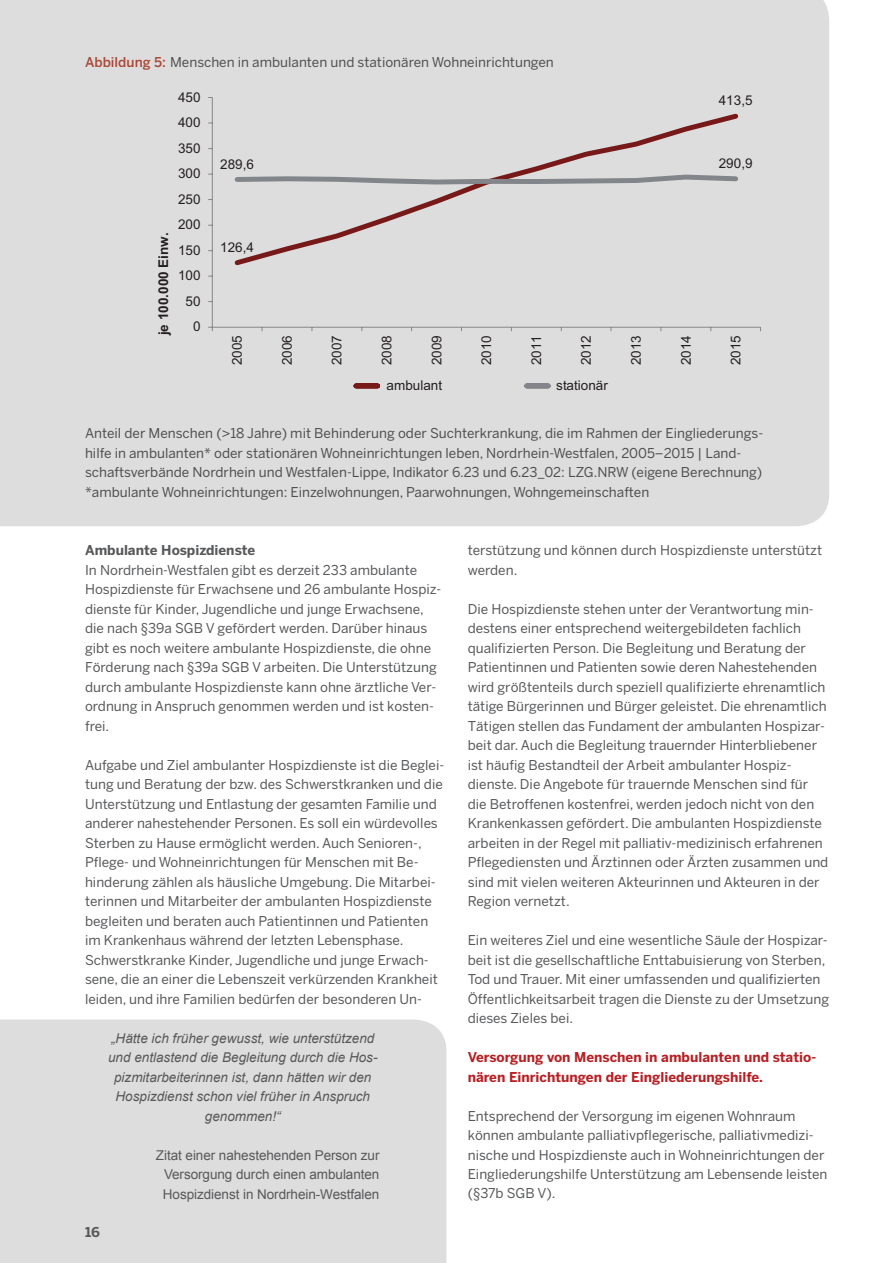
<style>
.page{position:relative;width:893px;height:1263px;background:#fff}
.page>*{position:absolute;margin:0;border:0;box-sizing:border-box;transform-origin:0 0}
.Fließtext_Bildunterz{font:13.5px/19.5px "Benton Sans";color:#57585a}
.Fließtext_Bildunterz-2{font:italic 13.5px/19.5px "Arial";color:#57585a;text-align:center}
.t1{font:13.5px "Arial";color:#231f20}
.Fließtext_Bildunterz-3{font:13.5px/19.5px "Arial";letter-spacing:-.005em;color:#57585a;text-align:center}
.Absatzheadline_9_13{font:700 13.5px/19.5px "Benton Sans";color:#b62024}
.Fließtext_Bildunterz-4{font:700 13.5px "Benton Sans";color:#57585a}
.t2{font:700 13.5px "Arial";color:#231f20}
.Paginierung{font:700 13.5px "Benton Sans";color:#57585a}
.s1{font-weight:500;color:#c3513e}
</style>
<div class="page">
<div style="left:0;top:1019px;width:446px;height:244px;background:#dedddd"></div>
<div style="left:0;top:0;width:829px;height:526px;background:#dedddd"></div>
<p class="Fließtext_Bildunterz" style="left:85px;top:53px;width:470px"><span class="s1">Abbildung 5:</span> Menschen in ambulanten und stationären Wohneinrichtungen</p>
<p class="t1" style="left:178px;top:88px;width:24px">450</p>
<p class="t1" style="left:178px;top:114px;width:24px">400</p>
<p class="t1" style="left:178px;top:139px;width:24px">350</p>
<p class="t1" style="left:719px;top:92px;width:35px">413,5</p>
<p class="t1" style="left:178px;top:165px;width:24px">300</p>
<p class="t1" style="left:178px;top:190px;width:24px">250</p>
<p class="t1" style="left:178px;top:216px;width:24px">200</p>
<p class="t2" style="left:154px;top:335px;width:104px;rotate:-90deg">je 100.000 Einw.</p>
<p class="t1" style="left:178px;top:241px;width:24px">150</p>
<p class="t1" style="left:178px;top:267px;width:24px">100</p>
<p class="t1" style="left:186px;top:292px;width:17px">50</p>
<p class="t1" style="left:193px;top:318px;width:9px">0</p>
<p class="t1" style="left:220px;top:155px;width:35px">289,6</p>
<p class="t1" style="left:719px;top:154px;width:35px">290,9</p>
<p class="t1" style="left:220px;top:238px;width:35px">126,4</p>
<p class="t1" style="left:228px;top:365px;width:32px;rotate:-90deg">2005</p>
<p class="t1" style="left:278px;top:365px;width:32px;rotate:-90deg">2006</p>
<p class="t1" style="left:328px;top:365px;width:32px;rotate:-90deg">2007</p>
<p class="t1" style="left:378px;top:365px;width:32px;rotate:-90deg">2008</p>
<p class="t1" style="left:428px;top:365px;width:32px;rotate:-90deg">2009</p>
<p class="t1" style="left:478px;top:365px;width:32px;rotate:-90deg">2010</p>
<p class="t1" style="left:527px;top:365px;width:32px;rotate:-90deg">2011</p>
<p class="t1" style="left:577px;top:365px;width:32px;rotate:-90deg">2012</p>
<p class="t1" style="left:627px;top:365px;width:32px;rotate:-90deg">2013</p>
<p class="t1" style="left:677px;top:365px;width:32px;rotate:-90deg">2014</p>
<p class="t1" style="left:727px;top:365px;width:32px;rotate:-90deg">2015</p>
<p class="t1" style="left:387px;top:377px;width:57px">ambulant</p>
<p class="t1" style="left:556px;top:377px;width:53px">stationär</p>
<p class="Fließtext_Bildunterz" style="left:85px;top:423px;width:680px">Anteil der Menschen (&gt;18 Jahre) mit Behinderung oder Suchterkrankung, die im Rahmen der Eingliederungs&shy;hilfe in ambulanten* oder stationären Wohneinrichtungen leben, Nordrhein-Westfalen, 2005–2015 | Land&shy;schaftsverbände Nordrhein und Westfalen-Lippe, Indikator 6.23 und 6.23_02: LZG.NRW (eigene Berechnung)</p>
<p class="Fließtext_Bildunterz" style="left:85px;top:482px;width:566px">*ambulante Wohneinrichtungen: Einzelwohnungen, Paarwohnungen, Wohngemeinschaften</p>
<p class="Fließtext_Bildunterz-4" style="left:85px;top:542px;width:172px">Ambulante Hospizdienste</p>
<p class="Fließtext_Bildunterz" style="left:85px;top:560px;width:358px">In Nordrhein-Westfalen gibt es derzeit 233 ambulante Hospizdienste für Erwachsene und 26 ambulante Hospiz&shy;dienste für Kinder, Jugendliche und junge Erwachsene, die nach §39a SGB V gefördert werden. Darüber hinaus gibt es noch weitere ambulante Hospizdienste, die ohne Förderung nach §39a SGB V arbeiten. Die Unterstützung durch ambulante Hospizdienste kann ohne ärztliche Ver&shy;ordnung in Anspruch genommen werden und ist kosten&shy;frei.</p>
<p class="Fließtext_Bildunterz" style="left:85px;top:755px;width:361px">Aufgabe und Ziel ambulanter Hospizdienste ist die Beglei&shy;tung und Beratung der bzw. des Schwerstkranken und die Unterstützung und Entlastung der gesamten Familie und anderer nahestehender Personen. Es soll ein würdevolles Sterben zu Hause ermöglicht werden. Auch Senioren-, Pflege- und Wohneinrichtungen für Menschen mit Be&shy;hinderung zählen als häusliche Umgebung. Die Mitarbei&shy;terinnen und Mitarbeiter der ambulanten Hospizdienste begleiten und beraten auch Patientinnen und Patienten im Krankenhaus während der letzten Lebensphase.<br>Schwerstkranke Kinder, Jugendliche und junge Erwach&shy;sene, die an einer die Lebenszeit verkürzenden Krankheit leiden, und ihre Familien bedürfen der besonderen Un-</p>
<p class="Fließtext_Bildunterz-2" style="left:108px;top:1028px;width:271px">„Hätte ich früher gewusst, wie unterstützend und entlastend die Begleitung durch die Hos&shy;pizmitarbeiterinnen ist, dann hätten wir den Hospizdienst schon viel früher in Anspruch genommen!“</p>
<p class="Fließtext_Bildunterz-3" style="left:156px;top:1145px;width:225px">Zitat einer nahestehenden Person zur<br>Versorgung durch einen ambulanten<br>Hospizdienst in Nordrhein-Westfalen</p>
<p class="Paginierung" style="left:85px;top:1224px;width:16px">16</p>
<p class="Fließtext_Bildunterz" style="left:468px;top:540px;width:356px">terstützung und können durch Hospizdienste unterstützt werden.</p>
<p class="Fließtext_Bildunterz" style="left:468px;top:599px;width:362px">Die Hospizdienste stehen unter der Verantwortung min&shy;destens einer entsprechend weitergebildeten fachlich qualifizierten Person. Die Begleitung und Beratung der Patientinnen und Patienten sowie deren Nahestehenden wird größtenteils durch speziell qualifizierte ehrenamtlich tätige Bürgerinnen und Bürger geleistet. Die ehrenamtlich Tätigen stellen das Fundament der ambulanten Hospizar&shy;beit dar. Auch die Begleitung trauernder Hinterbliebener ist häufig Bestandteil der Arbeit ambulanter Hospiz&shy;dienste. Die Angebote für trauernde Menschen sind für die Betroffenen kostenfrei, werden jedoch nicht von den Krankenkassen gefördert. Die ambulanten Hospizdienste arbeiten in der Regel mit palliativ-medizinisch erfahrenen Pflegediensten und Ärztinnen oder Ärzten zusammen und sind mit vielen weiteren Akteurinnen und Akteuren in der Region vernetzt.</p>
<p class="Fließtext_Bildunterz" style="left:468px;top:930px;width:363px">Ein weiteres Ziel und eine wesentliche Säule der Hospizar&shy;beit ist die gesellschaftliche Enttabuisierung von Sterben, Tod und Trauer. Mit einer umfassenden und qualifizierten Öffentlichkeitsarbeit tragen die Dienste zu der Umsetzung dieses Zieles bei.</p>
<p class="Absatzheadline_9_13" style="left:468px;top:1047px;width:350px">Versorgung von Menschen in ambulanten und statio&shy;nären Einrichtungen der Eingliederungshilfe.</p>
<p class="Fließtext_Bildunterz" style="left:468px;top:1106px;width:361px">Entsprechend der Versorgung im eigenen Wohnraum können ambulante palliativpflegerische, palliativmedizi&shy;nische und Hospizdienste auch in Wohneinrichtungen der Eingliederungshilfe Unterstützung am Lebensende leisten (§37b SGB V).</p>
</div>
